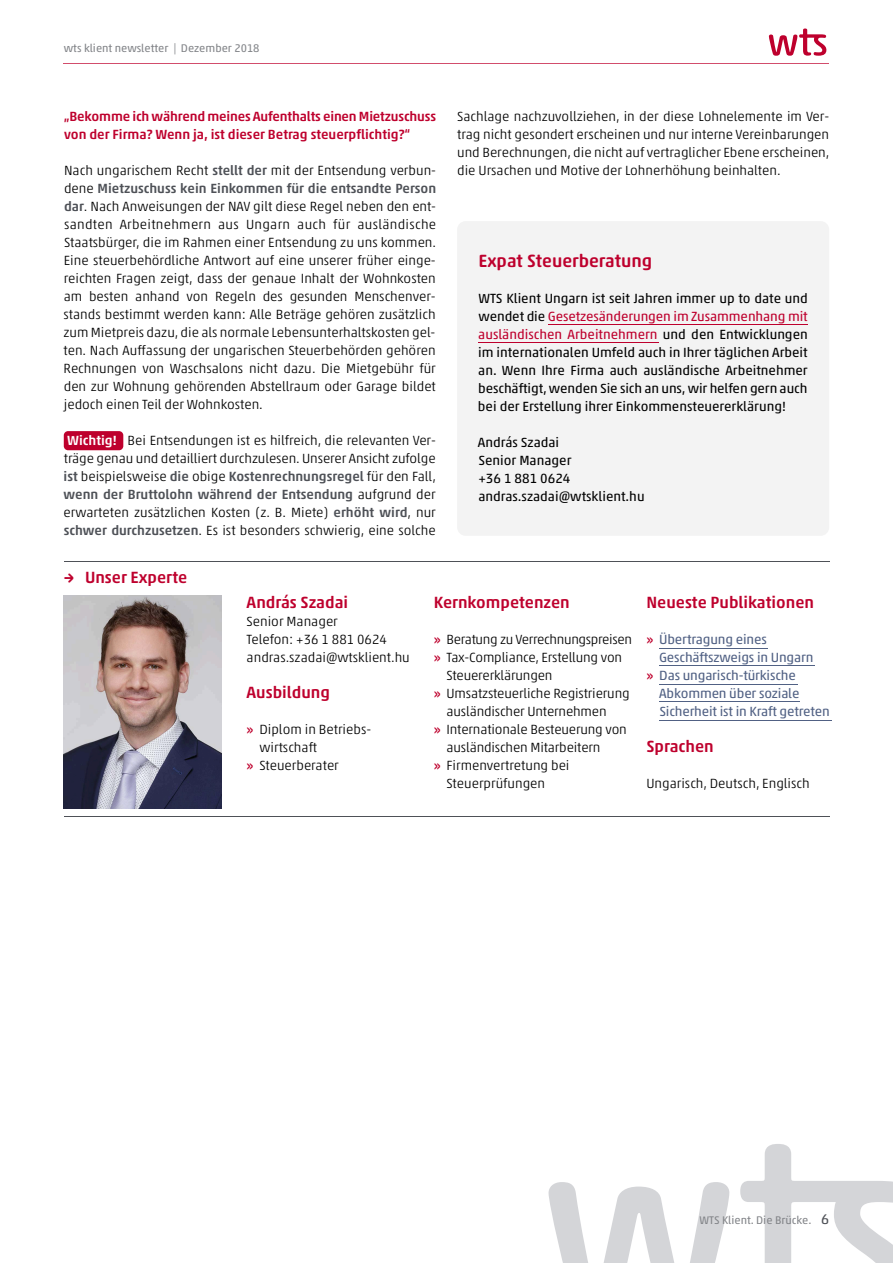
<style>
.page{position:relative;width:893px;height:1263px;background:#fff}
.page>*{position:absolute;margin:0;border:0;box-sizing:border-box;transform-origin:0 0}
.t1{font:500 18px "Akko Rounded Pro";color:#be002d}
.t2{font:500 16.5px "Akko Pro";color:#be002d}
.t3{font:300 13.5px/18px "Akko Pro";color:#000;text-align:justify}
.t4{font:13.5px/18px "Akko Pro";color:#000;text-align:justify}
.t5{font:13.5px "Akko Pro";letter-spacing:-.01em;color:#516184}
.t6{font:500 13.5px/18px "Akko Pro";letter-spacing:-.01em;color:#be002d}
.t7{font:300 13.5px "Akko Pro";letter-spacing:-.02em;color:#000}
.t8{font:11.25px "Akko Pro";color:#838589}
.s1{font-weight:500;color:#4e5157}
.s2{font-weight:500;color:#fff}
.s3{font-family:"Akko Rounded Pro"}
.s4{color:#be002d}
.s5{font-weight:500;color:#be002d}
.s6{font-size:14.25px;color:#4e5157}
</style>
<div class="page">
<svg style="left:769px;top:29px;width:57px;height:27px"></svg>
<hr style="left:64px;top:64px;width:765px;height:1px;background:#d24d6c">
<div style="left:64px;top:431px;width:59px;height:19px;background:#be002d;border-radius:4px"></div>
<div style="left:457px;top:221px;width:372px;height:315px;background:#f3f3f3;border-radius:9px"></div>
<hr style="left:549px;top:324px;width:259px;height:1px;background:#be002d">
<hr style="left:478px;top:342px;width:181px;height:1px;background:#be002d">
<img style="left:64px;top:596px;width:157px;height:212px">
<hr style="left:64px;top:561px;width:765px;height:1px;background:#4e5157">
<hr style="left:64px;top:816px;width:765px;height:1px;background:#4e5157">
<hr style="left:659px;top:648px;width:108px;height:1px;background:#516184">
<hr style="left:659px;top:665px;width:155px;height:1px;background:#516184">
<hr style="left:659px;top:684px;width:138px;height:1px;background:#516184">
<hr style="left:659px;top:701px;width:140px;height:1px;background:#516184">
<hr style="left:659px;top:720px;width:172px;height:1px;background:#516184">
<svg style="left:549px;top:1182px;width:180px;height:81px"></svg>
<svg style="left:740px;top:1144px;width:153px;height:119px"></svg>
<p class="t8" style="left:64px;top:42px;width:197px">wts klient newsletter | Dezember 2018</p>
<p class="t6" style="left:64px;top:107px;width:374px">„Bekomme ich während meines Aufenthalts einen Mietzuschuss von der Firma? Wenn ja, ist dieser Betrag steuerpflichtig?“</p>
<p class="t3" style="left:64px;top:161px;width:374px">Nach ungarischem Recht <span class="s1">stellt der</span> mit der Entsendung verbun&shy;dene <span class="s1">Mietzuschuss kein Einkommen für die entsandte Person dar</span>. Nach Anweisungen der NAV gilt diese Regel neben den ent&shy;sandten Arbeitnehmern aus Ungarn auch für ausländische Staatsbürger, die im Rahmen einer Entsendung zu uns kommen.<br>Eine steuerbehördliche Antwort auf eine unserer früher einge&shy;reichten Fragen zeigt, dass der genaue Inhalt der Wohnkosten am besten anhand von Regeln des gesunden Menschenver&shy;stands bestimmt werden kann: Alle Beträge gehören zusätzlich zum Mietpreis dazu, die als normale Lebensunterhaltskosten gel&shy;ten. Nach Auffassung der ungarischen Steuerbehörden gehören Rechnungen von Waschsalons nicht dazu. Die Mietgebühr für den zur Wohnung gehörenden Abstellraum oder Garage bildet jedoch einen Teil der Wohnkosten.</p>
<p class="t3" style="left:64px;top:431px;width:374px"><span class="s2">Wichtig!</span> Bei Entsendungen ist es hilfreich, die relevanten Ver&shy;träge genau und detailliert durchzulesen. Unserer Ansicht zufolge <span class="s1">ist</span> beispielsweise <span class="s1">die</span> obige <span class="s1">Kostenrechnungsregel</span> für den Fall, <span class="s1">wenn der Bruttolohn während der Entsendung</span> aufgrund der erwarteten zusätzlichen Kosten (z. B. Miete) <span class="s1">erhöht wird</span>, nur <span class="s1">schwer durchzusetzen</span>. Es ist besonders schwierig, eine solche</p>
<p class="t2" style="left:64px;top:567px;width:125px"><span class="s3">→</span> Unser Experte</p>
<p class="t3" style="left:457px;top:107px;width:374px">Sachlage nachzuvollziehen, in der diese Lohnelemente im Ver&shy;trag nicht gesondert erscheinen und nur interne Vereinbarungen und Berechnungen, die nicht auf vertraglicher Ebene erscheinen, die Ursachen und Motive der Lohnerhöhung beinhalten.</p>
<h1 class="t1" style="left:478px;top:249px;width:175px">Expat Steuerberatung</h1>
<p class="t4" style="left:478px;top:289px;width:331px">WTS Klient Ungarn ist seit Jahren immer up to date und wendet die <span class="s4">Gesetzesänderungen im Zusammenhang mit ausländischen Arbeitnehmern</span> und den Entwicklungen im internationalen Umfeld auch in Ihrer täglichen Arbeit an. Wenn Ihre Firma auch ausländische Arbeitnehmer beschäftigt, wenden Sie sich an uns, wir helfen gern auch bei der Erstellung ihrer Einkommensteuererklärung!</p>
<p class="t4" style="left:478px;top:433px;width:168px;text-align:left">András Szadai<br>Senior Manager<br>+36 1 881 0624 andras.szadai@wtsklient.hu</p>
<p class="t2" style="left:247px;top:592px;width:103px">András Szadai</p>
<p class="t3" style="left:247px;top:612px;width:165px;text-align:left">Senior Manager<br>Telefon: +36 1 881 0624 andras.szadai@wtsklient.hu</p>
<p class="t2" style="left:247px;top:682px;width:85px">Ausbildung</p>
<p class="t3" style="left:247px;top:720px;width:126px"><span class="s5">»</span> Diplom in Betriebs-</p>
<p class="t3" style="left:259px;top:738px;width:59px">wirtschaft</p>
<p class="t3" style="left:247px;top:756px;width:94px"><span class="s5">»</span> Steuerberater</p>
<p class="t2" style="left:434px;top:592px;width:138px">Kernkompetenzen</p>
<p class="t7" style="left:434px;top:631px;width:200px"><span class="s5">»</span> Beratung zu Verrechnungspreisen</p>
<p class="t3" style="left:434px;top:648px;width:190px"><span class="s5">»</span> Tax-Compliance, Erstellung von</p>
<p class="t3" style="left:446px;top:666px;width:107px">Steuererklärungen</p>
<p class="t3" style="left:434px;top:684px;width:197px"><span class="s5">»</span> Umsatzsteuerliche Registrierung</p>
<p class="t3" style="left:446px;top:702px;width:162px">ausländischer Unternehmen</p>
<p class="t3" style="left:434px;top:720px;width:195px"><span class="s5">»</span> Internationale Besteuerung von</p>
<p class="t3" style="left:446px;top:738px;width:155px">ausländischen Mitarbeitern</p>
<p class="t3" style="left:434px;top:756px;width:137px"><span class="s5">»</span> Firmenvertretung bei</p>
<p class="t3" style="left:446px;top:774px;width:100px">Steuerprüfungen</p>
<p class="t2" style="left:646px;top:592px;width:169px">Neueste Publikationen</p>
<p class="t5" style="left:646px;top:631px;width:122px"><span class="s5">»</span> Übertragung eines</p>
<p class="t5" style="left:659px;top:649px;width:156px">Geschäftszweigs in Ungarn</p>
<p class="t5" style="left:646px;top:667px;width:151px"><span class="s5">»</span> Das ungarisch-türkische</p>
<p class="t5" style="left:659px;top:685px;width:142px">Abkommen über soziale</p>
<p class="t5" style="left:659px;top:703px;width:172px">Sicherheit ist in Kraft getreten</p>
<p class="t2" style="left:646px;top:736px;width:69px">Sprachen</p>
<p class="t3" style="left:646px;top:774px;width:165px">Ungarisch, Deutsch, Englisch</p>
<p class="t8" style="left:699px;top:1213px;width:131px">WTS Klient. Die Brücke. <span class="s6">6</span></p>
</div>
